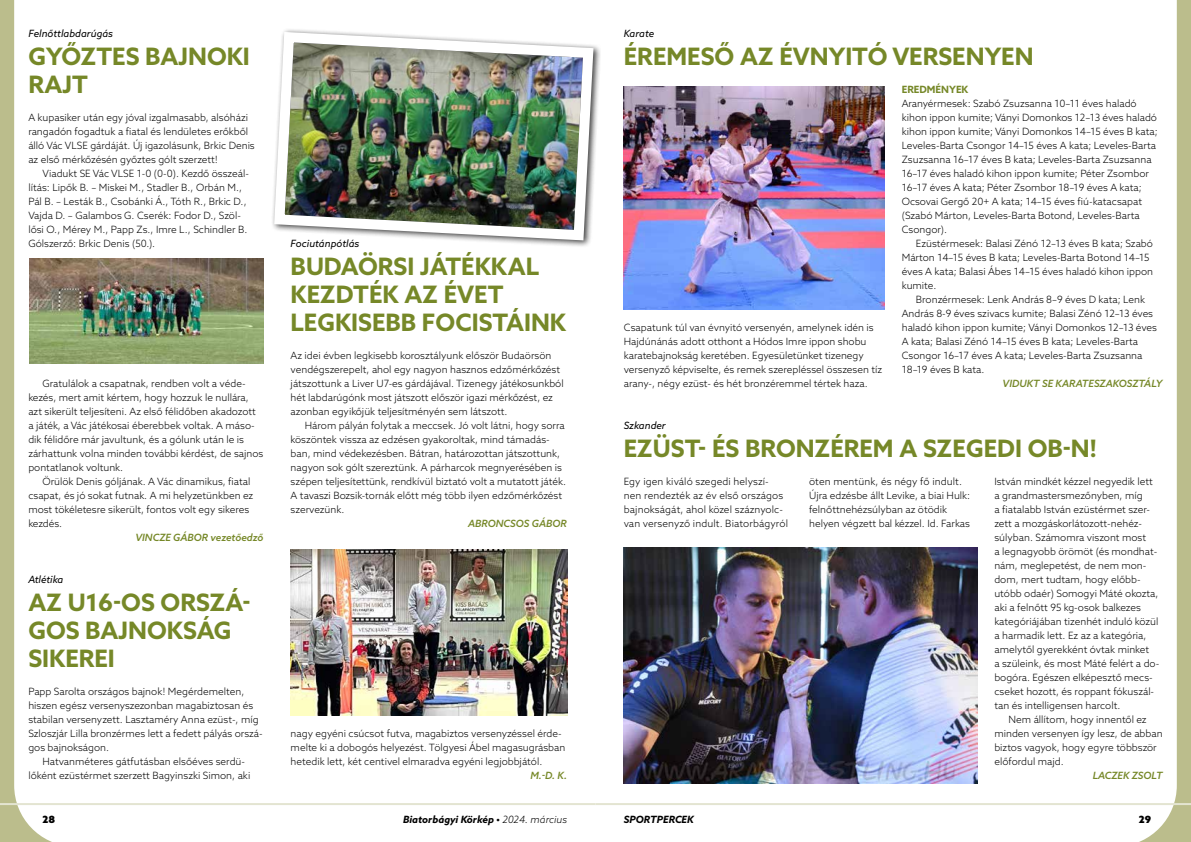
<style>
.page{position:relative;width:1191px;height:842px;background:#fff}
.page>*{position:absolute;margin:0;border:0;box-sizing:border-box;transform-origin:0 0}
.t1{font:700 24px/28px "Azo Sans";color:#768828}
.t2{font:300 10px/14px "Azo Sans";color:#000}
.t3{font:italic 500 10px "Azo Sans";color:#768828}
.t4{font:italic 10px "Azo Sans";color:#000}
.t5{font:italic 700 10px "Azo Sans";color:#000}
.t6{font:700 10px "Azo Sans";color:#768828}
.t7{font:900 10px "Azo Sans";color:#000}
.s1{font-weight:300}
</style>
<div class="page">
<svg style="left:0;top:0;width:76px;height:842px"></svg>
<svg style="left:1139px;top:0;width:52px;height:842px"></svg>
<hr style="left:595px;top:803px;width:596px;height:2px;background:#e3e4d1">
<hr style="left:0;top:803px;width:595px;height:2px;background:#e3e4d1">
<img style="left:624px;top:547px;width:353px;height:236px">
<img style="left:624px;top:86px;width:260px;height:223px">
<img style="left:291px;top:550px;width:276px;height:166px">
<img style="left:272px;top:29px;width:327px;height:217px">
<img style="left:30px;top:258px;width:234px;height:105px">
<p class="t4" style="left:28px;top:27px;width:86px">Felnőttlabdarúgás</p>
<h1 class="t1" style="left:28px;top:42px;width:223px">GYŐZTES BAJNOKI<br>RAJT</h1>
<p class="t2" style="left:28px;top:110px;width:228px">A kupasiker után egy jóval izgalmasabb, alsóházi rangadón fogadtuk a fiatal és lendületes erőkből álló Vác VLSE gárdáját. Új igazolásunk, Brkic Denis az első mérkőzésén győztes gólt szerzett!</p>
<p class="t2" style="left:28px;top:166px;width:222px;text-indent:14px">Viadukt SE Vác VLSE 1-0 (0-0). Kezdő összeál&shy;lítás: Lipők B. – Miskei M., Stadler B., Orbán M., Pál B. – Lesták B., Csobánki Á., Tóth R., Brkic D., Vajda D. – Galambos G. Cserék: Fodor D., Szöl&shy;lősi O., Mérey M., Papp Zs., Imre L., Schindler B.<br>Gólszerző: Brkic Denis (50.).</p>
<p class="t2" style="left:28px;top:376px;width:237px;text-indent:14px">Gratulálok a csapatnak, rendben volt a véde&shy;kezés, mert amit kértem, hogy hozzuk le nullára, azt sikerült teljesíteni. Az első félidőben akadozott a játék, a Vác játékosai éberebbek voltak. A máso&shy;dik félidőre már javultunk, és a gólunk után le is zárhattunk volna minden további kérdést, de sajnos pontatlanok voltunk.</p>
<p class="t2" style="left:28px;top:474px;width:226px;text-indent:14px">Örülök Denis góljának. A Vác dinamikus, fiatal csapat, és jó sokat futnak. A mi helyzetünkben ez most tökéletesre sikerült, fontos volt egy sikeres kezdés.</p>
<p class="t3" style="left:135px;top:531px;width:129px">VINCZE GÁBOR vezetőedző</p>
<p class="t4" style="left:28px;top:573px;width:36px">Atlétika</p>
<h1 class="t1" style="left:28px;top:588px;width:224px">AZ U16-OS ORSZÁ-<br>GOS BAJNOKSÁG<br>SIKEREI</h1>
<p class="t2" style="left:28px;top:684px;width:217px">Papp Sarolta országos bajnok! Megérdemelten,</p>
<p class="t2" style="left:28px;top:698px;width:226px">hiszen egész versenyszezonban magabiztosan és</p>
<p class="t2" style="left:28px;top:712px;width:232px">stabilan versenyzett. Lasztaméry Anna ezüst-, míg</p>
<p class="t2" style="left:28px;top:726px;width:236px">Szloszjár Lilla bronzérmes lett a fedett pályás orszá-</p>
<p class="t2" style="left:28px;top:740px;width:82px">gos bajnokságon.</p>
<p class="t2" style="left:43px;top:754px;width:204px">Hatvanméteres gátfutásban elsőéves serdü-</p>
<p class="t2" style="left:28px;top:768px;width:223px">lőként ezüstérmet szerzett Bagyinszki Simon, aki</p>
<p class="t4" style="left:291px;top:237px;width:70px">Fociutánpótlás</p>
<h1 class="t1" style="left:291px;top:252px;width:277px">BUDAÖRSI JÁTÉKKAL<br>KEZDTÉK AZ ÉVET<br>LEGKISEBB FOCISTÁINK</h1>
<p class="t2" style="left:291px;top:348px;width:274px">Az idei évben legkisebb korosztályunk először Budaörsön vendégszerepelt, ahol egy nagyon hasznos edzőmérkőzést játszottunk a Liver U7-es gárdájával. Tizenegy játékosunkból hét labdarúgónk most játszott először igazi mérkőzést, ez azonban egyikőjük teljesítményén sem látszott.</p>
<p class="t2" style="left:291px;top:418px;width:277px;text-indent:14px">Három pályán folytak a meccsek. Jó volt látni, hogy sorra köszöntek vissza az edzésen gyakoroltak, mind támadás&shy;ban, mind védekezésben. Bátran, határozottan játszottunk, nagyon sok gólt szereztünk. A párharcok megnyerésében is szépen teljesítettünk, rendkívül biztató volt a mutatott játék.<br>A tavaszi Bozsik-tornák előtt még több ilyen edzőmérkőzést szervezünk.</p>
<p class="t3" style="left:468px;top:517px;width:100px">ABRONCSOS GÁBOR</p>
<p class="t2" style="left:291px;top:726px;width:276px">nagy egyéni csúcsot futva, magabiztos versenyzéssel érde&shy;melte ki a dobogós helyezést. Tölgyesi Ábel magasugrásban hetedik lett, két centivel elmaradva egyéni legjobbjától.</p>
<p class="t3" style="left:530px;top:769px;width:38px">M.-D. K.</p>
<p class="t4" style="left:624px;top:27px;width:32px">Karate</p>
<h1 class="t1" style="left:624px;top:42px;width:411px">ÉREMESŐ AZ ÉVNYITÓ VERSENYEN</h1>
<p class="t2" style="left:624px;top:320px;width:260px">Csapatunk túl van évnyitó versenyén, amelynek idén is Hajdúnánás adott otthont a Hódos Imre ippon shobu karatebajnokság keretében. Egyesületünket tizenegy versenyző képviselte, és remek szerepléssel összesen tíz arany-, négy ezüst- és hét bronzéremmel tértek haza.</p>
<p class="t6" style="left:901px;top:83px;width:68px">EREDMÉNYEK</p>
<p class="t2" style="left:901px;top:96px;width:257px">Aranyérmesek: Szabó Zsuzsanna 10–11 éves haladó kihon ippon kumite; Ványi Domonkos 12–13 éves haladó kihon ippon kumite; Ványi Domonkos 14–15 éves B kata; Leveles-Barta Csongor 14–15 éves A kata; Leveles-Barta Zsuzsanna 16–17 éves B kata; Leveles-Barta Zsuzsanna 16–17 éves haladó kihon ippon kumite; Péter Zsombor 16–17 éves A kata; Péter Zsombor 18–19 éves A kata; Ocsovai Gergő 20+ A kata; 14–15 éves fiú-katacsapat (Szabó Márton, Leveles-Barta Botond, Leveles-Barta Csongor).</p>
<p class="t2" style="left:901px;top:236px;width:253px;text-indent:14px">Ezüstérmesek: Balasi Zénó 12–13 éves B kata; Szabó Márton 14–15 éves B kata; Leveles-Barta Botond 14–15 éves A kata; Balasi Ábes 14–15 éves haladó kihon ippon kumite.</p>
<p class="t2" style="left:901px;top:292px;width:257px;text-indent:14px">Bronzérmesek: Lenk András 8–9 éves D kata; Lenk András 8-9 éves szivacs kumite; Balasi Zénó 12–13 éves haladó kihon ippon kumite; Ványi Domonkos 12–13 éves A kata; Balasi Zénó 14–15 éves B kata; Leveles-Barta Csongor 16–17 éves A kata; Leveles-Barta Zsuzsanna 18–19 éves B kata.</p>
<p class="t3" style="left:1002px;top:377px;width:161px">VIDUKT SE KARATESZAKOSZTÁLY</p>
<p class="t4" style="left:624px;top:419px;width:44px">Szkander</p>
<h1 class="t1" style="left:624px;top:434px;width:474px">EZÜST- ÉS BRONZÉREM A SZEGEDI OB-N!</h1>
<p class="t2" style="left:624px;top:474px;width:166px">Egy igen kiváló szegedi helyszí&shy;nen rendezték az év első országos bajnokságát, ahol közel száznyolc&shy;van versenyző indult. Biatorbágyról</p>
<p class="t2" style="left:809px;top:474px;width:163px">öten mentünk, és négy fő indult.<br>Újra edzésbe állt Levike, a biai Hulk: felnőttnehézsúlyban az ötödik helyen végzett bal kézzel. Id. Farkas</p>
<p class="t2" style="left:994px;top:474px;width:166px">István mindkét kézzel negyedik lett a grandmastersmezőnyben, míg<br>a fiatalabb István ezüstérmet szer&shy;zett a mozgáskorlátozott-nehéz&shy;súlyban. Számomra viszont most<br>a legnagyobb örömöt (és mondhat&shy;nám, meglepetést, de nem mon&shy;dom, mert tudtam, hogy előbb&shy;utóbb odaér) Somogyi Máté okozta, aki a felnőtt 95 kg-osok balkezes kategóriájában tizenhét induló közül a harmadik lett. Ez az a kategória, amelytől gyerekként óvtak minket<br>a szüleink, és most Máté felért a do&shy;bogóra. Egészen elképesztő mec - cseket hozott, és roppant fókuszál&shy;tan és intelligensen harcolt.</p>
<p class="t2" style="left:994px;top:712px;width:170px;text-indent:14px">Nem állítom, hogy innentől ez minden versenyen így lesz, de abban biztos vagyok, hogy egyre többször előfordul majd.</p>
<p class="t3" style="left:1092px;top:769px;width:71px">LACZEK ZSOLT</p>
<p class="t7" style="left:43px;top:813px;width:14px">28</p>
<p class="t5" style="left:403px;top:813px;width:165px">Biatorbágyi Körkép • <span class="s1">2024. március</span></p>
<p class="t5" style="left:624px;top:813px;width:71px">SPORTPERCEK</p>
<p class="t7" style="left:1138px;top:813px;width:14px">29</p>
</div>
